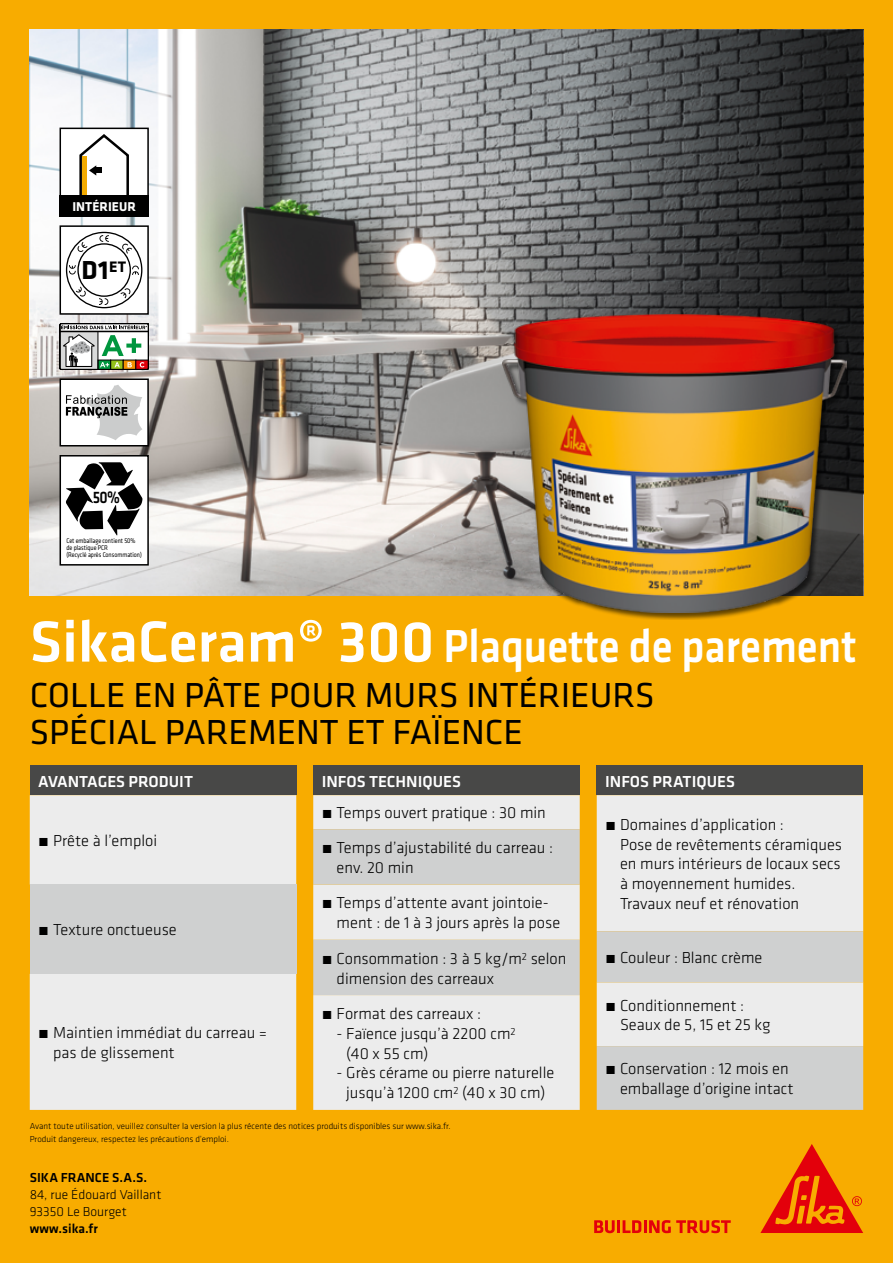
<style>
.page{position:relative;width:893px;height:1263px;background:#f8ac00}
.page>*{position:absolute;margin:0;border:0;box-sizing:border-box;transform-origin:0 0}
.t1{font:500 48px "Klavika";color:#fff;scale:.9 1}
.t2{font:36px/37px "Klavika";color:#000}
.t3{font:700 27px "Klavika";color:#000}
.t4{font:500 17.25px "Klavika";color:#000;scale:.85 1}
.t5{font:300 16.5px/19.8px "Klavika";color:#000}
.t6{font:500 16.5px "Klavika";color:#fff}
.t7{font:300 13.5px/17px "Klavika";color:#000}
.t8{font:500 13.5px "Klavika";color:#000}
.t9{font:700 13.2px "Klavika";letter-spacing:.005em;color:#fff}
.t10{font:300 9px/12.8px "Klavika";color:#000}
.t11{font:7.05px/7.1px "Klavika";color:#000;scale:.85 1}
.s1{font-size:60px}
.s2{font-weight:500}
.s3{font-weight:500;color:#fff}
</style>
<div class="page">
<svg style="left:594px;top:1220px;width:137px;height:13px"></svg>
<svg style="left:760px;top:1144px;width:103px;height:89px"></svg>
<img style="left:30px;top:30px;width:550px;height:565px">
<div style="left:313px;top:765px;width:267px;height:30px;background:#484847"></div>
<div style="left:313px;top:795px;width:267px;height:315px;background:#ececec"></div>
<svg style="left:313px;top:829px;width:267px;height:166px;background:#d8d9d8"></svg>
<div style="left:597px;top:765px;width:266px;height:30px;background:#484847"></div>
<div style="left:597px;top:795px;width:266px;height:136px;background:#ececec"></div>
<svg style="left:597px;top:931px;width:266px;height:179px;background:#d9d9d9"></svg>
<div style="left:30px;top:765px;width:266px;height:30px;background:#484847"></div>
<div style="left:30px;top:795px;width:266px;height:315px;background:#ececec"></div>
<div style="left:30px;top:884px;width:266px;height:90px;background:#cfd0d0"></div>
<svg style="left:580px;top:30px;width:283px;height:565px;background:#3c3e3f"></svg>
<div style="left:503px;top:315px;width:351px;height:305px;background:#000;opacity:.6"></div>
<img style="left:503px;top:315px;width:343px;height:297px">
<div style="left:60px;top:226px;width:88px;height:88px;background:#fff"></div>
<div style="left:60px;top:225px;width:89px;height:90px;border:2px solid #000"></div>
<svg style="left:66px;top:232px;width:76px;height:76px"></svg>
<div style="left:60px;top:128px;width:88px;height:88px;background:#fff"></div>
<div style="left:60px;top:195px;width:89px;height:22px;background:#000"></div>
<svg style="left:79px;top:134px;width:50px;height:61px"></svg>
<div style="left:60px;top:128px;width:89px;height:89px;border:2px solid #000"></div>
<div style="left:60px;top:379px;width:88px;height:67px;background:#fff"></div>
<svg style="left:66px;top:385px;width:76px;height:55px"></svg>
<div style="left:60px;top:378px;width:89px;height:68px;border:2px solid #000"></div>
<svg style="left:60px;top:323px;width:89px;height:47px;background:#a4ac9e"></svg>
<div style="left:60px;top:456px;width:88px;height:109px;background:#fff"></div>
<svg style="left:66px;top:462px;width:76px;height:73px"></svg>
<div style="left:60px;top:455px;width:89px;height:111px;border:2px solid #000"></div>
<p class="t9" style="left:72px;top:197px;width:65px">INTÉRIEUR</p>
<h3 class="t3" style="left:82px;top:250px;width:46px">D1<sup>ET</sup></h3>
<p class="t4" style="left:93px;top:486px;width:33px">50%</p>
<p class="t11" style="left:66px;top:537px;width:90px">Cet emballage contient 50% de plastique PCR<br>(Recyclé après Consommation)</p>
<h1 class="t1" style="left:30px;top:613px;width:920px"><span class="s1">SikaCeram® 300</span> Plaquette de parement</h1>
<h2 class="t2" style="left:30px;top:677px;width:626px">COLLE EN PÂTE POUR MURS INTÉRIEURS<br>SPÉCIAL PAREMENT ET FAÏENCE</h2>
<p class="t6" style="left:38px;top:770px;width:156px">AVANTAGES PRODUIT</p>
<p class="t5" style="left:38px;top:830px;width:120px"><span class="s2">́</span> Prête à l’emploi</p>
<p class="t5" style="left:38px;top:920px;width:140px"><span class="s2">́</span> Texture onctueuse</p>
<p class="t5" style="left:53px;top:1022px;width:216px;text-indent:-15px"><span class="s2">́</span> Maintien immédiat du carreau = pas de glissement</p>
<p class="t5" style="left:322px;top:765px;width:226px;line-height:32px"><span class="s3">INFOS TECHNIQUES<br></span><span class="s2">́</span> Temps ouvert pratique : 30 min</p>
<p class="t5" style="left:337px;top:838px;width:218px;text-indent:-15px"><span class="s2">́</span> Temps d’ajustabilité du carreau : env. 20 min</p>
<p class="t5" style="left:337px;top:893px;width:225px;text-indent:-15px"><span class="s2">́</span> Temps d’attente avant jointoie&shy;ment : de 1 à 3 jours après la pose</p>
<p class="t5" style="left:337px;top:948px;width:231px;text-indent:-15px"><span class="s2">́</span> Consommation : 3 à 5 kg/m<sup>2</sup> selon dimension des carreaux</p>
<p class="t5" style="left:322px;top:1003px;width:161px"><span class="s2">́</span> Format des carreaux :</p>
<p class="t5" style="left:346px;top:1023px;width:171px;text-indent:-10px">- Faïence jusqu’à 2200 cm<sup>2 </sup>(40 x 55 cm)</p>
<p class="t5" style="left:337px;top:1063px;width:219px;text-align:center">- Grès cérame ou pierre naturelle jusqu’à 1200 cm<sup>2</sup> (40 x 30 cm)</p>
<p class="t10" style="left:30px;top:1120px;width:422px">Avant toute utilisation, veuillez consulter la version la plus récente des notices produits disponibles sur www.sika.fr.<br>Produit dangereux, respectez les précautions d’emploi.</p>
<p class="t8" style="left:30px;top:1169px;width:119px">SIKA FRANCE S.A.S.</p>
<p class="t7" style="left:30px;top:1186px;width:133px">84, rue Édouard Vaillant<br>93350 Le Bourget</p>
<p class="t8" style="left:30px;top:1219px;width:70px">www.sika.fr</p>
<p class="t6" style="left:605px;top:770px;width:131px">INFOS PRATIQUES</p>
<p class="t5" style="left:620px;top:814px;width:224px;text-indent:-15px">• Domaines d’application :<br>Pose de revêtements céramiques en murs intérieurs de locaux secs à moyennement humides.<br>Travaux neuf et rénovation</p>
<p class="t5" style="left:605px;top:947px;width:159px">• Couleur : Blanc crème</p>
<p class="t5" style="left:620px;top:995px;width:152px;text-indent:-15px">• Conditionnement :<br>Seaux de 5, 15 et 25 kg</p>
<p class="t5" style="left:620px;top:1059px;width:175px;text-indent:-15px">• Conservation : 12 mois en emballage d’origine intact</p>
</div>
